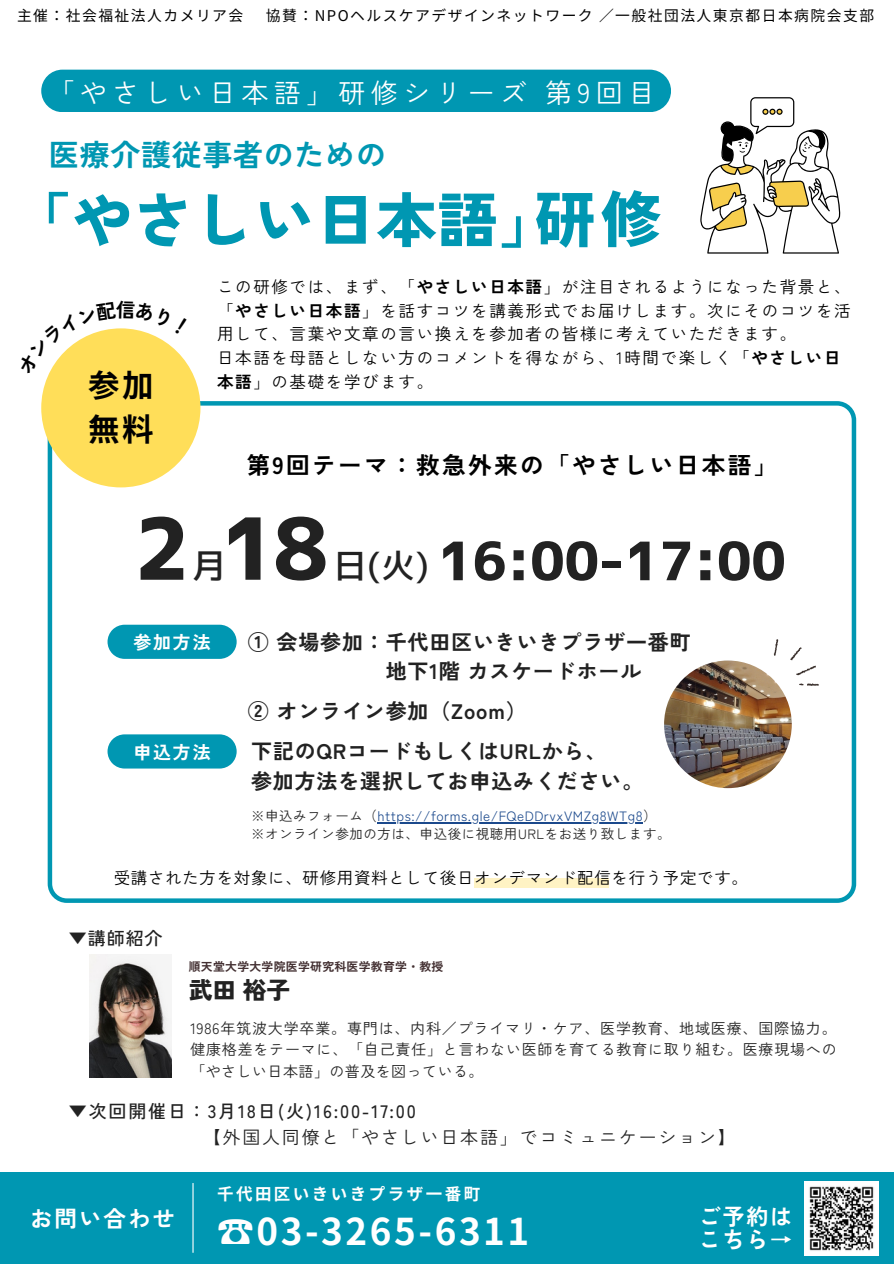
<style>
.page{position:relative;width:894px;height:1264px;background:#fff}
.page>*{position:absolute;margin:0;border:0;box-sizing:border-box;transform-origin:0 0}
.t1{font:85.35px "Corporate Logo Bold";color:#222}
.t2{font:900 60px "Zen Kaku Gothic New";letter-spacing:.015em;color:#0097b2}
.t3{font:900 60px "Noto Sans JP";color:#0097b2}
.t4{font:52.8px "Corporate Logo Bold";color:#222}
.t5{font:700 36.9px "Noto Sans JP";letter-spacing:.07em;color:#fff}
.t6{font:34.05px "Corporate Logo Medium";color:#222}
.t7{font:700 31.5px/43.8px "Noto Sans JP";color:#000}
.t8{font:700 30px "Zen Kaku Gothic New";letter-spacing:.025em;color:#0097b2}
.t9{font:27px "Zen Kaku Gothic New";letter-spacing:.195em;color:#fff}
.t10{font:900 23.7px "Zen Kaku Gothic New";color:#222}
.t11{font:700 23.55px "Zen Kaku Gothic New";letter-spacing:.1em;color:#000}
.t12{font:700 22.5px "Zen Kaku Gothic New";letter-spacing:.07em;color:#fff}
.t13{font:700 21px "Zen Kaku Gothic New";letter-spacing:.04em;color:#222}
.t14{font:500 18px "Zen Kaku Gothic New";letter-spacing:.1em;color:#222}
.t15{font:18px "Zen Kaku Gothic New";letter-spacing:.1em;color:#222}
.t16{font:700 18px "Zen Kaku Gothic New";letter-spacing:.1em;color:#fff}
.t17{font:16.5px/23.7px "Zen Kaku Gothic New";letter-spacing:.1em;color:#000;text-align:justify}
.t18{font:16.5px "Zen Kaku Gothic New";letter-spacing:.04em;color:#000}
.t19{font:700 16.5px "Noto Sans JP";letter-spacing:.15em;color:#fff}
.t20{font:15px/21.3px "Zen Kaku Gothic New";letter-spacing:.05em;color:#222;text-align:justify}
.t21{font:14.85px "Noto Sans JP";letter-spacing:.1em;color:#000}
.t22{font:13.5px "Zen Kaku Gothic New";letter-spacing:.04em;color:#1b498c}
.t23{font:13.5px "Zen Kaku Gothic New";letter-spacing:.04em;color:#222}
.t24{font:700 11.85px "Zen Kaku Gothic New";letter-spacing:.025em;color:#433032}
.s1{font-weight:700}
.s2{color:#222}
</style>
<div class="page">
<svg style="left:48px;top:401px;width:807px;height:501px"></svg>
<div style="left:41px;top:328px;width:159px;height:159px;background:#ffde59;border-radius:50%"></div>
<svg style="left:107px;top:624px;width:129px;height:35px"></svg>
<svg style="left:107px;top:734px;width:129px;height:34px"></svg>
<img style="left:664px;top:660px;width:127px;height:128px;border-radius:50%">
<svg style="left:766px;top:638px;width:61px;height:52px"></svg>
<div style="left:41px;top:70px;width:630px;height:42px;background:#0097b2;border-radius:21px"></div>
<div style="left:473px;top:878px;width:135px;height:9px;background:#fff3c4"></div>
<div style="left:0;top:1172px;width:893px;height:91px;background:#0097b2"></div>
<hr style="left:192px;top:1182px;width:1px;height:70px;background:#fff">
<img style="left:804px;top:1181px;width:74px;height:74px">
<svg style="left:700px;top:97px;width:141px;height:156px"></svg>
<hr style="left:377px;top:822px;width:266px;height:1px;background:#1b498c">
<img style="left:89px;top:954px;width:82px;height:123px">
<svg style="left:48px;top:328px;width:139px;height:47px"></svg>
<p class="t21" style="left:17px;top:4px;width:228px">主催：社会福祉法人カメリア会</p>
<p class="t21" style="left:266px;top:4px;width:609px">協賛：NPOヘルスケアデザインネットワーク／一般社団法人東京都日本病院会支部</p>
<h5 class="t9" style="left:48px;top:71px;width:608px">「やさしい日本語」研修シリーズ 第9回目</h5>
<h4 class="t8" style="left:49px;top:131px;width:338px">医療介護従事者のための</h4>
<h2 class="t2" style="left:11px;top:173px;width:548px">「やさしい日本語」</h2>
<p class="t3" style="left:535px;top:172px;width:127px">研修</p>
<p class="t7" style="left:88px;top:362px;width:67px">参加無料</p>
<p class="t17" style="left:217px;top:274px;width:635px">この研修では、まず、「<span class="s1">やさしい日本語</span>」が注目されるようになった背景と、「<span class="s1">やさしい日本語</span>」を話すコツを講義形式でお届けします。次にそのコツを活用して、言葉や文章の言い換えを参加者の皆様に考えていただきます。</p>
<p class="t17" style="left:217px;top:345px;width:625px">日本語を母語としない方のコメントを得ながら、1時間で楽しく「<span class="s1">やさしい日本語</span>」の基礎を学びます。</p>
<p class="t11" style="left:246px;top:447px;width:532px">第9回テーマ：救急外来の「やさしい日本語」</p>
<p class="t1" style="left:134px;top:506px;width:196px">2 18</p>
<p class="t6" style="left:192px;top:549px;width:36px">月</p>
<p class="t6" style="left:333px;top:549px;width:98px">日(火)</p>
<p class="t4" style="left:438px;top:535px;width:349px">16:00-17:00</p>
<h1 class="t16" style="left:133px;top:628px;width:79px">参加方法</h1>
<h1 class="t16" style="left:133px;top:737px;width:79px">申込方法</h1>
<p class="t13" style="left:248px;top:625px;width:444px">① 会場参加：千代田区いきいきプラザ一番町</p>
<p class="t13" style="left:385px;top:654px;width:257px">地下1階カスケードホール</p>
<p class="t13" style="left:248px;top:695px;width:280px">② オンライン参加（Zoom）</p>
<h5 class="t13" style="left:251px;top:735px;width:357px">下記のQRコードもしくはURLから、</h5>
<p class="t13" style="left:251px;top:764px;width:394px">参加方法を選択してお申込みください。</p>
<p class="t22" style="left:251px;top:805px;width:407px"><span class="s2">※申込みフォーム（</span>https://forms.gle/FQeDDrvxVMZg8WTg8<span class="s2">）</span></p>
<p class="t23" style="left:251px;top:823px;width:421px">※オンライン参加の方は、申込後に視聴用URLをお送り致します。</p>
<h6 class="t18" style="left:114px;top:864px;width:635px">受講された方を対象に、研修用資料として後日オンデマンド配信を行う予定です。</h6>
<p class="t14" style="left:69px;top:924px;width:95px">▼講師紹介</p>
<p class="t24" style="left:189px;top:957px;width:256px">順天堂大学大学院医学研究科医学教育学・教授</p>
<p class="t10" style="left:189px;top:971px;width:103px">武田裕子</p>
<p class="t20" style="left:190px;top:1016px;width:647px">1986年筑波大学卒業。専門は、内科／プライマリ・ケア、医学教育、地域医療、国際協力。健康格差をテーマに、「自己責任」と言わない医師を育てる教育に取り組む。医療現場への「やさしい日本語」の普及を図っている。</p>
<p class="t14" style="left:69px;top:1097px;width:348px">▼次回開催日：3月18日(火)16:00-17:00</p>
<p class="t15" style="left:203px;top:1123px;width:534px">【外国人同僚と「やさしい日本語」でコミュニケーション】</p>
<p class="t19" style="left:217px;top:1180px;width:265px">千代田区いきいきプラザ一番町</p>
<p class="t12" style="left:30px;top:1200px;width:146px">お問い合わせ</p>
<p class="t12" style="left:698px;top:1198px;width:95px">ご予約は</p>
<p class="t5" style="left:217px;top:1202px;width:314px">☎03-3265-6311</p>
<h3 class="t12" style="left:698px;top:1221px;width:95px">こちら→</h3>
</div>
